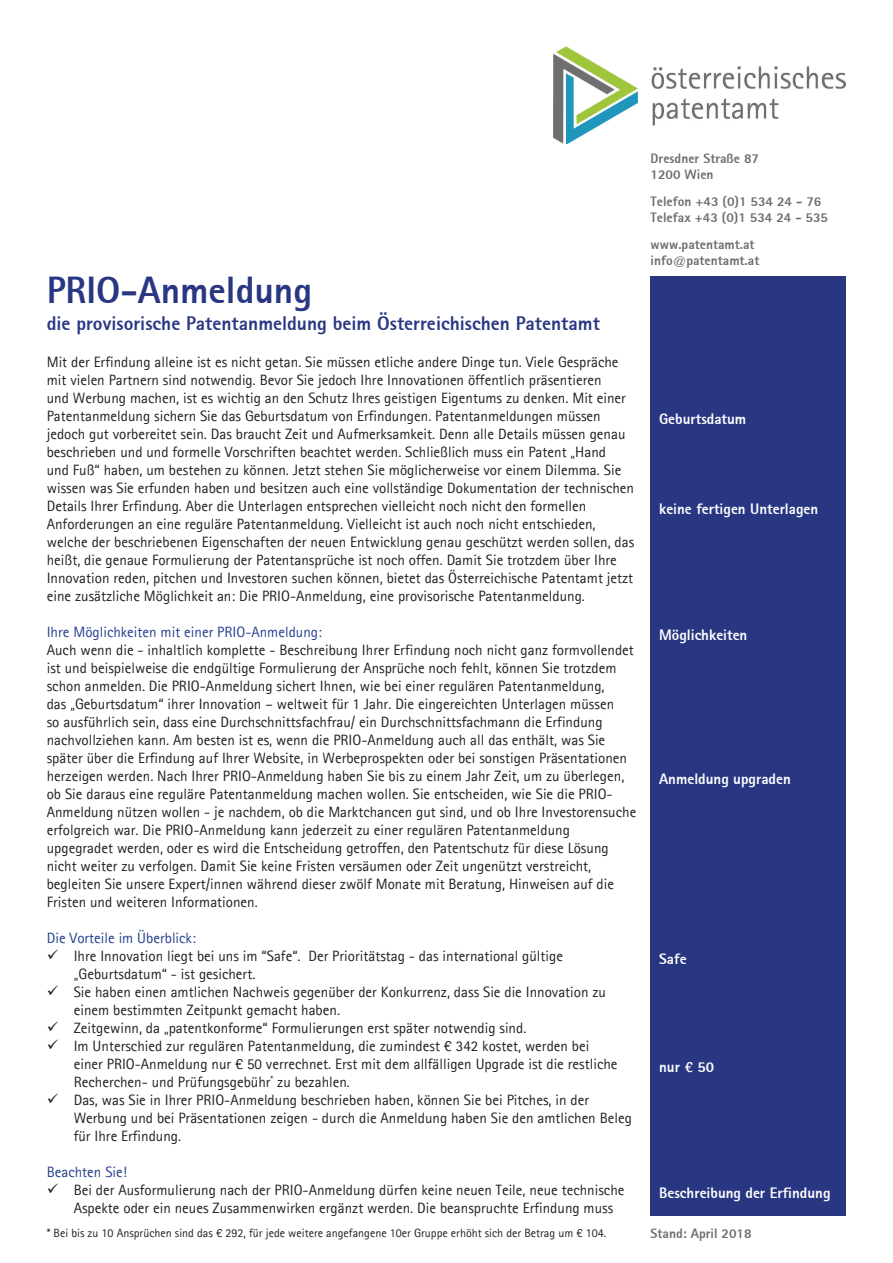
<style>
.page{position:relative;width:893px;height:1263px;background:#fff}
.page>*{position:absolute;margin:0;border:0;box-sizing:border-box;transform-origin:0 0}
.t1{font:800 37.5px "Agfa Rotis Sans Serif";color:#293783}
.t2{font:800 19.5px "Agfa Rotis Sans Serif";color:#293783}
.t3{font:15px/18px "Agfa Rotis Sans Serif";color:#231f20}
.t4{font:800 15px "Agfa Rotis Sans Serif";color:#fff}
.t5{font:15px "Agfa Rotis Sans Serif";color:#253f8e}
.t6{font:800 13.5px/16.2px "Agfa Rotis Sans Serif";color:#6c6d70}
.t7{font:12px "Agfa Rotis Sans Serif";color:#231f20}
</style>
<div class="page">
<img style="left:553px;top:47px;width:292px;height:97px">
<div style="left:651px;top:276px;width:195px;height:940px;background:#293783"></div>
<h1 class="t1" style="left:47px;top:266px;width:267px">PRIO-Anmeldung</h1>
<h2 class="t2" style="left:47px;top:311px;width:555px">die provisorische Patentanmeldung beim Österreichischen Patentamt</h2>
<p class="t3" style="left:47px;top:353px;width:589px">Mit der Erfindung alleine ist es nicht getan. Sie müssen etliche andere Dinge tun. Viele Gespräche mit vielen Partnern sind notwendig. Bevor Sie jedoch Ihre Innovationen öffentlich präsentieren<br>und Werbung machen, ist es wichtig an den Schutz Ihres geistigen Eigentums zu denken. Mit einer Patentanmeldung sichern Sie das Geburtsdatum von Erfindungen. Patentanmeldungen müssen jedoch gut vorbereitet sein. Das braucht Zeit und Aufmerksamkeit. Denn alle Details müssen genau beschrieben und und formelle Vorschriften beachtet werden. Schließlich muss ein Patent „Hand<br>und Fuß“ haben, um bestehen zu können. Jetzt stehen Sie möglicherweise vor einem Dilemma. Sie wissen was Sie erfunden haben und besitzen auch eine vollständige Dokumentation der technischen Details Ihrer Erfindung. Aber die Unterlagen entsprechen vielleicht noch nicht den formellen Anforderungen an eine reguläre Patentanmeldung. Vielleicht ist auch noch nicht entschieden, welche der beschriebenen Eigenschaften der neuen Entwicklung genau geschützt werden sollen, das heißt, die genaue Formulierung der Patentansprüche ist noch offen. Damit Sie trotzdem über Ihre Innovation reden, pitchen und Investoren suchen können, bietet das Österreichische Patentamt jetzt eine zusätzliche Möglichkeit an: Die PRIO-Anmeldung, eine provisorische Patentanmeldung.</p>
<p class="t5" style="left:47px;top:623px;width:277px">Ihre Möglichkeiten mit einer PRIO-Anmeldung:</p>
<p class="t3" style="left:47px;top:641px;width:591px">Auch wenn die - inhaltlich komplette - Beschreibung Ihrer Erfindung noch nicht ganz formvollendet ist und beispielweise die endgültige Formulierung der Ansprüche noch fehlt, können Sie trotzdem schon anmelden. Die PRIO-Anmeldung sichert Ihnen, wie bei einer regulären Patentanmeldung,<br>das „Geburtsdatum“ ihrer Innovation – weltweit für 1 Jahr. Die eingereichten Unterlagen müssen<br>so ausführlich sein, dass eine Durchschnittsfachfrau/ ein Durchschnittsfachmann die Erfindung nachvollziehen kann. Am besten ist es, wenn die PRIO-Anmeldung auch all das enthält, was Sie später über die Erfindung auf Ihrer Website, in Werbeprospekten oder bei sonstigen Präsentationen herzeigen werden. Nach Ihrer PRIO-Anmeldung haben Sie bis zu einem Jahr Zeit, um zu überlegen, ob Sie daraus eine reguläre Patentanmeldung machen wollen. Sie entscheiden, wie Sie die PRIO-Anmeldung nützen wollen - je nachdem, ob die Marktchancen gut sind, und ob Ihre Investorensuche erfolgreich war. Die PRIO-Anmeldung kann jederzeit zu einer regulären Patentanmeldung upgegradet werden, oder es wird die Entscheidung getroffen, den Patentschutz für diese Lösung nicht weiter zu verfolgen. Damit Sie keine Fristen versäumen oder Zeit ungenützt verstreicht, begleiten Sie unsere Expert/innen während dieser zwölf Monate mit Beratung, Hinweisen auf die Fristen und weiteren Informationen.</p>
<p class="t5" style="left:47px;top:929px;width:151px">Die Vorteile im Überblick:</p>
<p class="t3" style="left:74px;top:947px;width:491px;text-indent:-27px">✓ Ihre Innovation liegt bei uns im “Safe“. Der Prioritätstag - das international gültige „Geburtsdatum“ - ist gesichert.</p>
<p class="t3" style="left:74px;top:983px;width:534px;text-indent:-27px">✓ Sie haben einen amtlichen Nachweis gegenüber der Konkurrenz, dass Sie die Innovation zu einem bestimmten Zeitpunkt gemacht haben.</p>
<p class="t3" style="left:47px;top:1019px;width:481px">✓ Zeitgewinn, da „patentkonforme“ Formulierungen erst später notwendig sind.</p>
<p class="t3" style="left:74px;top:1037px;width:545px;text-indent:-27px">✓ Im Unterschied zur regulären Patentanmeldung, die zumindest ¤ 342 kostet, werden bei einer PRIO-Anmeldung nur ¤ 50 verrechnet. Erst mit dem allfälligen Upgrade ist die restliche<br>Recherchen- und Prüfungsgebühr<sup>*</sup> zu bezahlen.</p>
<p class="t3" style="left:74px;top:1091px;width:560px;text-indent:-27px">✓ Das, was Sie in Ihrer PRIO-Anmeldung beschrieben haben, können Sie bei Pitches, in der<br>Werbung und bei Präsentationen zeigen - durch die Anmeldung haben Sie den amtlichen Beleg für Ihre Erfindung.</p>
<p class="t5" style="left:47px;top:1163px;width:82px">Beachten Sie!</p>
<p class="t3" style="left:74px;top:1181px;width:552px;text-indent:-27px">✓ Bei der Ausformulierung nach der PRIO-Anmeldung dürfen keine neuen Teile, neue technische<br>Aspekte oder ein neues Zusammenwirken ergänzt werden. Die beanspruchte Erfindung muss</p>
<p class="t6" style="left:651px;top:150px;width:110px">Dresdner Straße 87<br>1200 Wien</p>
<p class="t6" style="left:651px;top:193px;width:179px">Telefon +43 (0)1 534 24 - 76<br>Telefax +43 (0)1 534 24 - 535</p>
<p class="t6" style="left:651px;top:236px;width:110px">www.patentamt.at info@patentamt.at</p>
<p class="t4" style="left:659px;top:410px;width:89px">Geburtsdatum</p>
<p class="t4" style="left:659px;top:500px;width:161px">keine fertigen Unterlagen</p>
<p class="t4" style="left:659px;top:626px;width:90px">Möglichkeiten</p>
<p class="t4" style="left:659px;top:770px;width:133px">Anmeldung upgraden</p>
<p class="t4" style="left:659px;top:950px;width:29px">Safe</p>
<p class="t4" style="left:659px;top:1058px;width:57px">nur ¤ 50</p>
<p class="t4" style="left:659px;top:1184px;width:173px">Beschreibung der Erfindung</p>
<p class="t7" style="left:47px;top:1226px;width:561px">* Bei bis zu 10 Ansprüchen sind das ¤ 292, für jede weitere angefangene 10er Gruppe erhöht sich der Betrag um ¤ 104.</p>
<p class="t6" style="left:651px;top:1225px;width:103px">Stand: April 2018</p>
</div>
